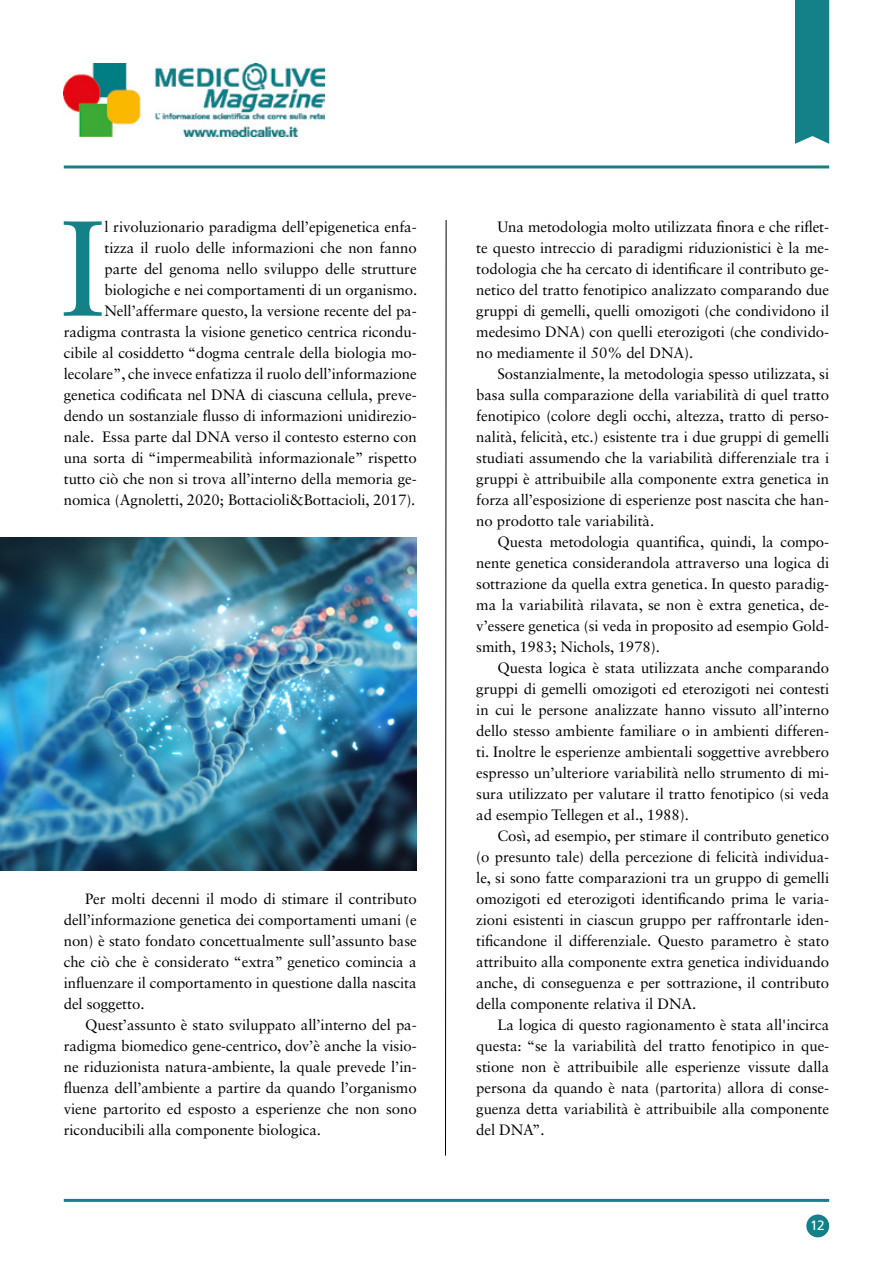
<style>
.page{position:relative;width:893px;height:1263px;background:#fff}
.page>*{position:absolute;margin:0;border:0;box-sizing:border-box;transform-origin:0 0}
.t1{font:135.3px "Sabon LT Std";color:#138187}
.t2{font:15px/21px "Sabon LT Std";letter-spacing:-.005em;color:#000;text-align:justify}
.t3{font:13.5px "Frutiger LT Std";color:#fff}
</style>
<div class="page">
<div style="left:795px;top:0;width:34px;height:144px;background:#138187"></div>
<hr style="left:64px;top:165px;width:765px;height:3px;background:#138187">
<hr style="left:64px;top:1199px;width:765px;height:3px;background:#138187">
<svg style="left:445px;top:220px;width:2px;height:936px;background:#7f7f7f"></svg>
<div style="left:806px;top:1214px;width:23px;height:23px;background:#138187;border-radius:50%"></div>
<img style="left:64px;top:64px;width:260px;height:72px">
<img style="left:0;top:537px;width:417px;height:334px">
<p class="t2" style="left:64px;top:216px;width:355px;text-align:right">l rivoluzionario paradigma dell’epigenetica enfa-<br>tizza il ruolo delle informazioni che non fanno<br>parte del genoma nello sviluppo delle strutture biologiche e nei comportamenti di un organismo.<br>Nell’affermare questo, la versione recente del pa&shy;radigma contrasta la visione genetico centrica ricondu&shy;cibile al cosiddetto “dogma centrale della biologia mo&shy;lecolare”, che invece enfatizza il ruolo dell’informazione genetica codificata nel DNA di ciascuna cellula, preve&shy;dendo un sostanziale flusso di informazioni unidirezio&shy;nale. Essa parte dal DNA verso il contesto esterno con una sorta di “impermeabilità informazionale” rispetto tutto ciò che non si trova all’interno della memoria ge&shy;nomica (Agnoletti, 2020; Bottacioli&amp;Bottacioli, 2017).</p>
<h1 class="t1" style="left:60px;top:188px;width:46px">I</h1>
<p class="t2" style="left:64px;top:888px;width:354px;text-indent:21px">Per molti decenni il modo di stimare il contributo dell’informazione genetica dei comportamenti umani (e non) è stato fondato concettualmente sull’assunto base che ciò che è considerato “extra” genetico comincia a influenzare il comportamento in questione dalla nascita del soggetto.</p>
<p class="t2" style="left:64px;top:1014px;width:354px;text-indent:21px">Quest’assunto è stato sviluppato all’interno del pa&shy;radigma biomedico gene-centrico, dov’è anche la visio&shy;ne riduzionista natura-ambiente, la quale prevede l’in&shy;fluenza dell’ambiente a partire da quando l’organismo viene partorito ed esposto a esperienze che non sono riconducibili alla componente biologica.</p>
<p class="t2" style="left:476px;top:216px;width:354px;text-indent:21px">Una metodologia molto utilizzata finora e che riflet&shy;te questo intreccio di paradigmi riduzionistici è la me&shy;todologia che ha cercato di identificare il contributo ge&shy;netico del tratto fenotipico analizzato comparando due gruppi di gemelli, quelli omozigoti (che condividono il medesimo DNA) con quelli eterozigoti (che condivido&shy;no mediamente il 50% del DNA).</p>
<p class="t2" style="left:476px;top:363px;width:354px;text-indent:21px">Sostanzialmente, la metodologia spesso utilizzata, si basa sulla comparazione della variabilità di quel tratto fenotipico (colore degli occhi, altezza, tratto di perso&shy;nalità, felicità, etc.) esistente tra i due gruppi di gemelli studiati assumendo che la variabilità differenziale tra i gruppi è attribuibile alla componente extra genetica in forza all’esposizione di esperienze post nascita che han&shy;no prodotto tale variabilità.</p>
<p class="t2" style="left:476px;top:531px;width:354px;text-indent:21px">Questa metodologia quantifica, quindi, la compo&shy;nente genetica considerandola attraverso una logica di sottrazione da quella extra genetica. In questo paradig&shy;ma la variabilità rilavata, se non è extra genetica, de&shy;v’essere genetica (si veda in proposito ad esempio Gold&shy;smith, 1983; Nichols, 1978).</p>
<p class="t2" style="left:476px;top:657px;width:354px;text-indent:21px">Questa logica è stata utilizzata anche comparando gruppi di gemelli omozigoti ed eterozigoti nei contesti in cui le persone analizzate hanno vissuto all’interno dello stesso ambiente familiare o in ambienti differen&shy;ti. Inoltre le esperienze ambientali soggettive avrebbero espresso un’ulteriore variabilità nello strumento di mi&shy;sura utilizzato per valutare il tratto fenotipico (si veda ad esempio Tellegen et al., 1988).</p>
<p class="t2" style="left:476px;top:825px;width:354px;text-indent:21px">Così, ad esempio, per stimare il contributo genetico (o presunto tale) della percezione di felicità individua&shy;le, si sono fatte comparazioni tra un gruppo di gemelli omozigoti ed eterozigoti identificando prima le varia&shy;zioni esistenti in ciascun gruppo per raffrontarle iden&shy;tificandone il differenziale. Questo parametro è stato attribuito alla componente extra genetica individuando anche, di conseguenza e per sottrazione, il contributo della componente relativa il DNA.</p>
<p class="t2" style="left:476px;top:1014px;width:354px;text-indent:21px">La logica di questo ragionamento è stata all'incirca questa: “se la variabilità del tratto fenotipico in que&shy;stione non è attribuibile alle esperienze vissute dalla persona da quando è nata (partorita) allora di conse&shy;guenza detta variabilità è attribuibile alla componente del DNA”.</p>
<p class="t3" style="left:810px;top:1218px;width:16px">12</p>
</div>
